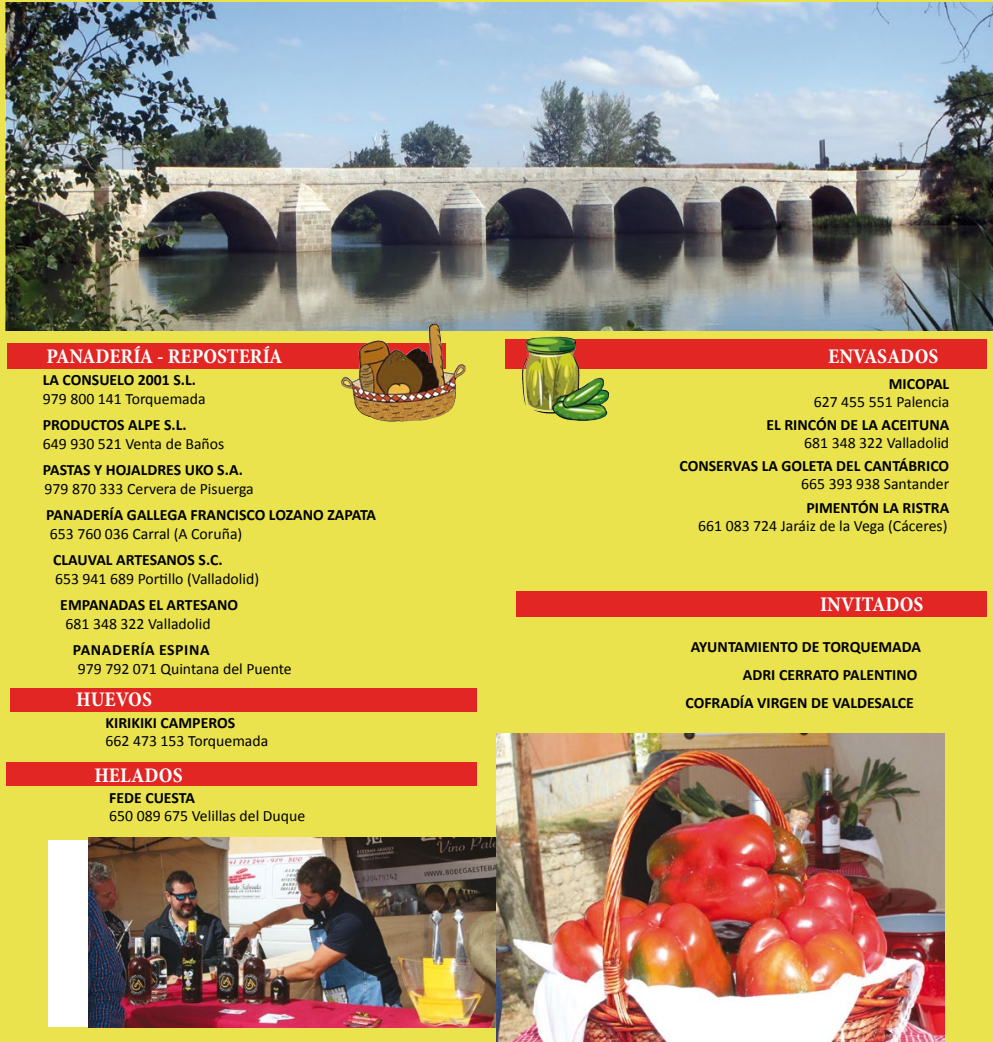
<style>
.page{position:relative;width:993px;height:1042px;background:#fff}
.page>*{position:absolute;margin:0;border:0;box-sizing:border-box;transform-origin:0 0}
.t1{font:700 condensed 21px "Minion Pro";color:#fff}
.t2{font:700 15.75px "Calibri";color:#000}
.t3{font:15.75px "Calibri";color:#000}
.t4{font:700 15.75px "Calibri";letter-spacing:.04em;color:#000}
</style>
<div class="page">
<div style="left:0;top:0;width:992px;height:1042px;background:#eae34d"></div>
<img style="left:5px;top:2px;width:987px;height:329px">
<div style="left:8px;top:343px;width:438px;height:25px;background:#e22624"></div>
<div style="left:7px;top:762px;width:469px;height:24px;background:#e22624"></div>
<div style="left:49px;top:840px;width:444px;height:187px;background:#fff"></div>
<img style="left:89px;top:837px;width:407px;height:191px">
<img style="left:353px;top:324px;width:78px;height:57px">
<div style="left:505px;top:339px;width:481px;height:30px;background:#e22624"></div>
<img style="left:525px;top:336px;width:71px;height:85px">
<img style="left:496px;top:733px;width:447px;height:309px">
<div style="left:516px;top:591px;width:470px;height:26px;background:#e22624"></div>
<div style="left:10px;top:688px;width:466px;height:24px;background:#e22624"></div>
<h1 class="t1" style="left:46px;top:342px;width:237px">PANADERÍA - REPOSTERÍA</h1>
<p class="t2" style="left:43px;top:370px;width:155px">LA CONSUELO 2001 S.L.</p>
<p class="t3" style="left:43px;top:389px;width:164px">979 800 141 Torquemada</p>
<p class="t2" style="left:43px;top:415px;width:145px">PRODUCTOS ALPE S.L.</p>
<p class="t3" style="left:43px;top:434px;width:183px">649 930 521 Venta de Baños</p>
<p class="t2" style="left:43px;top:460px;width:201px">PASTAS Y HOJALDRES UKO S.A.</p>
<p class="t3" style="left:45px;top:479px;width:211px">979 870 333 Cervera de Pisuerga</p>
<p class="t2" style="left:46px;top:505px;width:331px">PANADERÍA GALLEGA FRANCISCO LOZANO ZAPATA</p>
<p class="t3" style="left:50px;top:524px;width:194px">653 760 036 Carral (A Coruña)</p>
<p class="t2" style="left:53px;top:550px;width:171px">CLAUVAL ARTESANOS S.C.</p>
<p class="t3" style="left:55px;top:569px;width:205px">653 941 689 Portillo (Valladolid)</p>
<p class="t2" style="left:60px;top:595px;width:179px">EMPANADAS EL ARTESANO</p>
<p class="t3" style="left:66px;top:614px;width:146px">681 348 322 Valladolid</p>
<p class="t4" style="left:73px;top:640px;width:138px">PANADERÍA ESPINA</p>
<p class="t3" style="left:78px;top:659px;width:215px">979 792 071 Quintana del Puente</p>
<h1 class="t1" style="left:76px;top:685px;width:77px">HUEVOS</h1>
<p class="t2" style="left:105px;top:712px;width:131px">KIRIKIKI CAMPEROS</p>
<p class="t3" style="left:105px;top:731px;width:164px">662 473 153 Torquemada</p>
<h1 class="t1" style="left:94px;top:760px;width:90px">HELADOS</h1>
<p class="t2" style="left:109px;top:787px;width:87px">FEDE CUESTA</p>
<p class="t3" style="left:109px;top:805px;width:197px">650 089 675 Velillas del Duque</p>
<h1 class="t1" style="left:828px;top:341px;width:112px">ENVASADOS</h1>
<p class="t2" style="left:888px;top:374px;width:62px">MICOPAL</p>
<p class="t3" style="left:813px;top:392px;width:137px">627 455 551 Palencia</p>
<p class="t2" style="left:766px;top:415px;width:184px">EL RINCÓN DE LA ACEITUNA</p>
<p class="t3" style="left:803px;top:433px;width:146px">681 348 322 Valladolid</p>
<p class="t2" style="left:679px;top:456px;width:271px">CONSERVAS LA GOLETA DEL CANTÁBRICO</p>
<p class="t3" style="left:800px;top:474px;width:149px">665 393 938 Santander</p>
<p class="t2" style="left:806px;top:497px;width:144px">PIMENTÓN LA RISTRA</p>
<p class="t3" style="left:698px;top:515px;width:251px">661 083 724 Jaráiz de la Vega (Cáceres)</p>
<h1 class="t1" style="left:819px;top:590px;width:105px">INVITADOS</h1>
<p class="t2" style="left:690px;top:637px;width:231px">AYUNTAMIENTO DE TORQUEMADA</p>
<p class="t2" style="left:742px;top:665px;width:176px">ADRI CERRATO PALENTINO</p>
<p class="t2" style="left:685px;top:693px;width:230px">COFRADÍA VIRGEN DE VALDESALCE</p>
</div>
